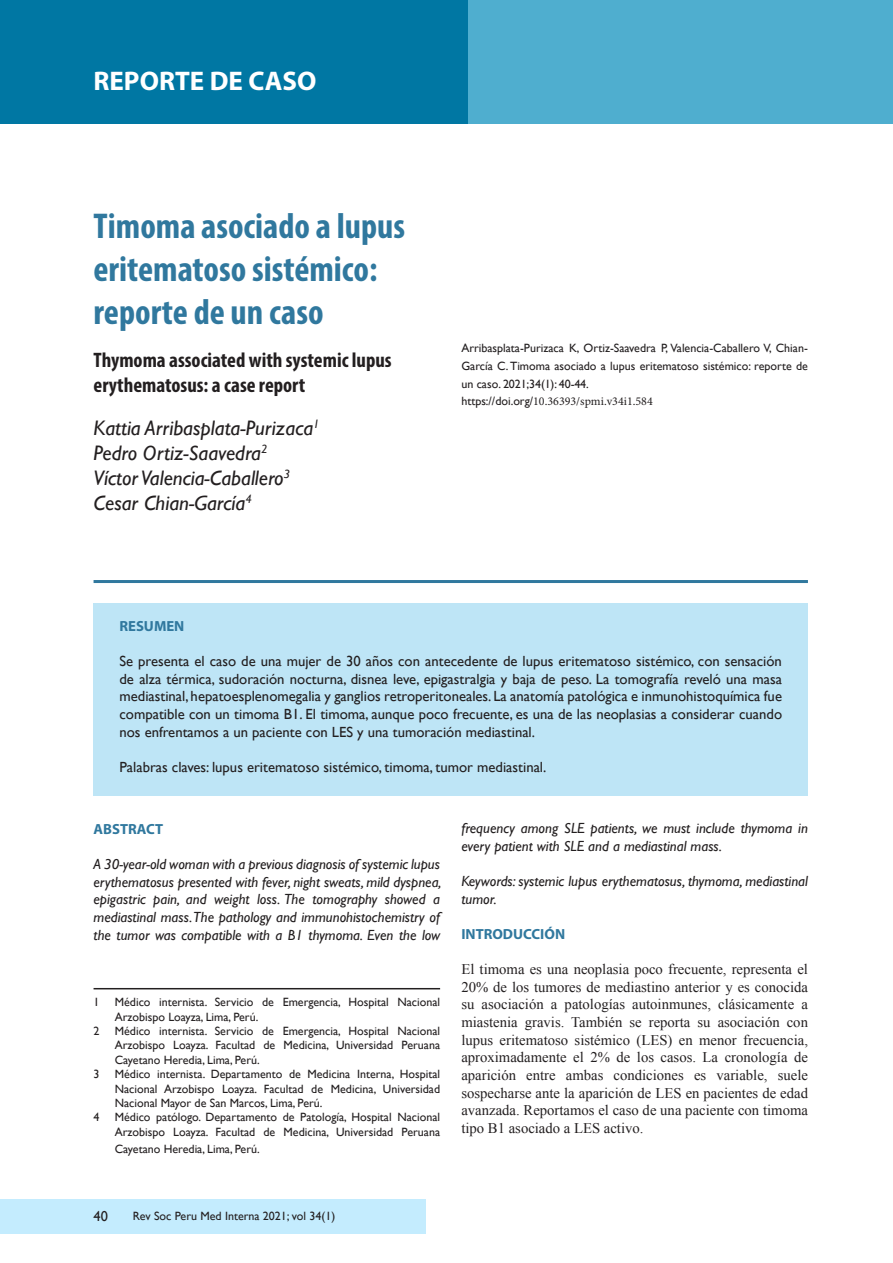
<style>
.page{position:relative;width:893px;height:1263px;background:#fff}
.page>*{position:absolute;margin:0;border:0;box-sizing:border-box;transform-origin:0 0}
.t1{font:700 condensed 36px/43.2px "Myriad Pro";color:#30789e}
.t2{font:700 27px "Myriad Pro";color:#fff}
.t3{font:italic 21px "Gill Sans";color:#231f20}
.t4{font:700 condensed 21px/25.2px "Myriad Pro";color:#231f20}
.t5{font:14.7px/17.7px "Gill Sans";color:#231f20;text-align:justify}
.t6{font:14.7px/17.7px "Times New Roman";color:#231f20;text-align:justify}
.t7{font:italic 14.7px/17.7px "Gill Sans";color:#231f20}
.t8{font:700 14.7px "Myriad Pro";color:#30789e}
.t9{font:14.4px "Gill Sans";color:#231f20}
.t10{font:12px/14.4px "Gill Sans";color:#231f20}
.s1{font-family:"Minion Pro"}
</style>
<div class="page">
<div style="left:0;top:0;width:893px;height:123px;background:#4faecf"></div>
<div style="left:0;top:0;width:468px;height:123px;background:#0077a3"></div>
<div style="left:0;top:1199px;width:425px;height:34px;background:#c4ecfe"></div>
<hr style="left:94px;top:988px;width:346px;height:1px;background:#231f20">
<hr style="left:94px;top:580px;width:714px;height:3px;background:#30789e">
<div style="left:94px;top:603px;width:714px;height:192px;background:#bee5f6"></div>
<p class="t2" style="left:94px;top:64px;width:224px">REPORTE DE CASO</p>
<p class="t1" style="left:94px;top:203px;width:313px">Timoma asociado a lupus eritematoso sistémico: reporte de un caso</p>
<p class="t4" style="left:94px;top:347px;width:300px">Thymoma associated with systemic lupus erythematosus: a case report</p>
<p class="t3" style="left:94px;top:416px;width:228px">Kattia Arribasplata-Purizaca<sup>1</sup></p>
<p class="t3" style="left:94px;top:441px;width:175px">Pedro Ortiz-Saavedra<sup>2</sup></p>
<p class="t3" style="left:94px;top:466px;width:198px">Víctor Valencia-Caballero<sup>3</sup></p>
<p class="t3" style="left:94px;top:491px;width:160px">Cesar Chian-García<sup>4</sup></p>
<p class="t10" style="left:461px;top:339px;width:348px;line-height:17.9px">Arribasplata-Purizaca K, Ortiz-Saavedra P, Valencia-Caballero V, Chian-García C. Timoma asociado a lupus eritematoso sistémico: reporte de un caso. 2021;34(1): 40-44.<br>https://doi.org/<span class="s1">10.36393/spmi.v34i1.584</span></p>
<p class="t8" style="left:119px;top:616px;width:66px">RESUMEN</p>
<p class="t5" style="left:119px;top:652px;width:664px">Se presenta el caso de una mujer de 30 años con antecedente de lupus eritematoso sistémico, con sensación de alza térmica, sudoración nocturna, disnea leve, epigastralgia y baja de peso. La tomografía reveló una masa mediastinal, hepatoesplenomegalia y ganglios retroperitoneales. La anatomía patológica e inmunohistoquímica fue compatible con un timoma B1. El timoma, aunque poco frecuente, es una de las neoplasias a considerar cuando nos enfrentamos a un paciente con LES y una tumoración mediastinal.</p>
<p class="t5" style="left:119px;top:758px;width:428px">Palabras claves: lupus eritematoso sistémico, timoma, tumor mediastinal.</p>
<p class="t8" style="left:94px;top:819px;width:71px">ABSTRACT</p>
<p class="t7" style="left:94px;top:855px;width:349px;text-align:justify">A 30-year-old woman with a previous diagnosis of systemic lupus erythematosus presented with fever, night sweats, mild dyspnea, epigastric pain, and weight loss. The tomography showed a mediastinal mass. The pathology and immunohistochemistry of the tumor was compatible with a B1 thymoma. Even the low</p>
<p class="t10" style="left:94px;top:995px;width:7px">1</p>
<p class="t10" style="left:115px;top:995px;width:327px">Médico internista. Servicio de Emergencia, Hospital Nacional<br>Arzobispo Loayza, Lima, Perú.</p>
<p class="t10" style="left:94px;top:1024px;width:7px">2</p>
<p class="t10" style="left:115px;top:1024px;width:327px;text-align:justify">Médico internista. Servicio de Emergencia, Hospital Nacional Arzobispo Loayza. Facultad de Medicina, Universidad Peruana Cayetano Heredia, Lima, Perú.</p>
<p class="t10" style="left:94px;top:1067px;width:7px">3</p>
<p class="t10" style="left:115px;top:1067px;width:327px;text-align:justify">Médico internista. Departamento de Medicina Interna, Hospital Nacional Arzobispo Loayza. Facultad de Medicina, Universidad Nacional Mayor de San Marcos, Lima, Perú.</p>
<p class="t10" style="left:94px;top:1110px;width:7px">4</p>
<p class="t10" style="left:115px;top:1110px;width:327px">Médico patólogo. Departamento de Patología, Hospital Nacional<br>Arzobispo Loayza. Facultad de Medicina, Universidad Peruana</p>
<p class="t10" style="left:115px;top:1142px;width:146px">Cayetano Heredia, Lima, Perú.</p>
<p class="t7" style="left:461px;top:819px;width:348px">frequency among SLE patients, we must include thymoma in every patient with SLE and a mediastinal mass.</p>
<p class="t7" style="left:461px;top:872px;width:348px">Keywords: systemic lupus erythematosus, thymoma, mediastinal tumor.</p>
<p class="t8" style="left:461px;top:924px;width:105px">INTRODUCCIÓN</p>
<p class="t6" style="left:461px;top:960px;width:348px">El timoma es una neoplasia poco frecuente, representa el 20% de los tumores de mediastino anterior y es conocida su asociación a patologías autoinmunes, clásicamente a miastenia gravis. También se reporta su asociación con lupus eritematoso sistémico (LES) en menor frecuencia, aproximadamente el 2% de los casos. La cronología de aparición entre ambas condiciones es variable, suele sospecharse ante la aparición de LES en pacientes de edad avanzada. Reportamos el caso de una paciente con timoma tipo B1 asociado a LES activo.</p>
<p class="t9" style="left:94px;top:1208px;width:16px">40</p>
<p class="t10" style="left:133px;top:1209px;width:204px">Rev Soc Peru Med Interna 2021; vol 34(1)</p>
</div>
